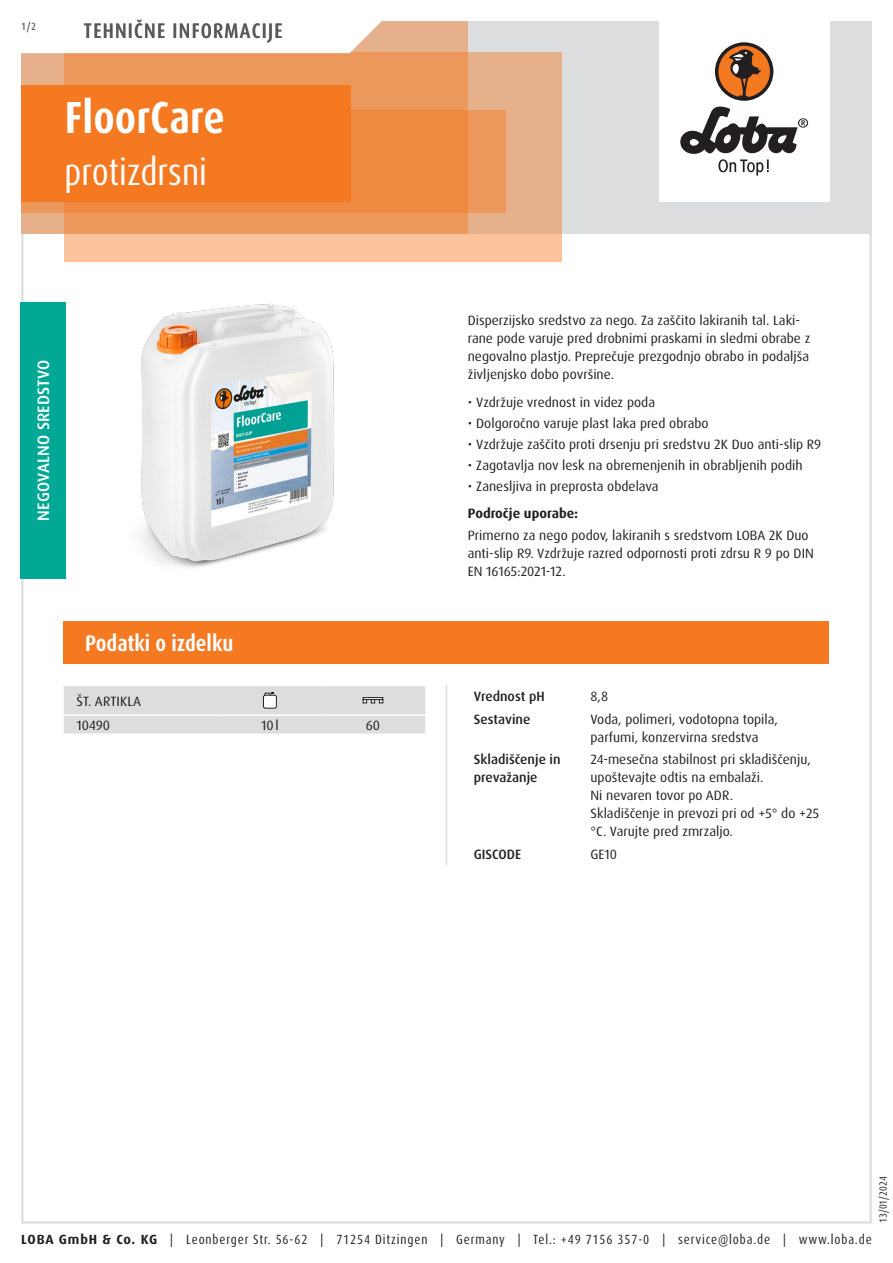
<style>
.page{position:relative;width:893px;height:1263px;background:#fff}
.page>*{position:absolute;margin:0;border:0;box-sizing:border-box;transform-origin:0 0}
.Produktname_weiss{font:700 condensed 45px "Dax Pro";color:#fff}
.Variante_weiss{font:condensed 37.5px "Dax Pro";color:#fff}
.Abschnitt{font:700 condensed 22.5px "Dax Pro";color:#fff}
.TI{font:500 condensed 21px "Dax Pro";letter-spacing:.06em;color:#57585a}
.Produktart_Reinigung-Pflege{font:500 16.5px "Dax Pro";letter-spacing:.01em;color:#fff}
.Text{font:13.5px/18px "Dax Pro";color:#231f20}
.Text_ohne_Silbentrennung{font:13.5px/18px "Dax Pro";color:#231f20}
.Text_Medium{font:500 13.5px/18px "Dax Pro";color:#231f20}
.Text_Bold{font:700 13.5px "Dax Pro";color:#231f20}
.Text_Großbuchstaben{font:13.5px "Dax Pro";letter-spacing:.01em;color:#231f20}
.Text_zentriert{font:13.5px "Dax Pro";color:#231f20}
.t1{font:condensed 13.35px "Dax Pro";letter-spacing:.065em;color:#231f20}
.t2{font:condensed 10.5px "Dax Pro";color:#231f20}
.t3{font:500 condensed 10.5px "Dax Pro";color:#57585a}
.s1{font-weight:700;font-stretch:normal}
</style>
<div class="page">
<hr style="left:446px;top:685px;width:1px;height:180px;background:#dcdddf">
<svg style="left:64px;top:686px;width:361px;height:48px;background:#dcdddf"></svg>
<div style="left:363px;top:697px;width:20px;height:3px;border:1px solid #231f20"></div>
<div style="left:64px;top:621px;width:765px;height:42px;background:#f47921"></div>
<img style="left:141px;top:304px;width:193px;height:264px">
<div style="left:20px;top:302px;width:46px;height:276px;background:#00a895"></div>
<div style="left:21px;top:21px;width:851px;height:213px;background:#dcdddf"></div>
<div style="left:659px;top:0;width:170px;height:202px;background:#fff"></div>
<svg style="left:680px;top:106px;width:128px;height:70px"></svg>
<div style="left:715px;top:42px;width:58px;height:59px;background:#231f20;border-radius:50%"></div>
<svg style="left:718px;top:45px;width:52px;height:52px"></svg>
<div style="left:64px;top:52px;width:497px;height:209px;background:linear-gradient(to right,#fec79f,#efb992)"></div>
<div style="left:21px;top:111px;width:485px;height:102px;background:#ec975b"></div>
<svg style="left:21px;top:21px;width:447px;height:213px;background:#ec9355"></svg>
<svg style="left:21px;top:21px;width:411px;height:34px;background:#faede4"></svg>
<div style="left:21px;top:85px;width:330px;height:117px;background:#f47921"></div>
<p class="t3" style="left:21px;top:19px;width:16px">1/2</p>
<p class="TI" style="left:84px;top:17px;width:200px">TEHNIČNE INFORMACIJE</p>
<p class="Produktname_weiss" style="left:65px;top:89px;width:162px">FloorCare</p>
<p class="Variante_weiss" style="left:65px;top:148px;width:144px">protizdrsni</p>
<p class="Produktart_Reinigung-Pflege" style="left:33px;top:521px;width:163px;rotate:-90deg">NEGOVALNO SREDSTVO</p>
<p class="Abschnitt" style="left:85px;top:629px;width:150px">Podatki o izdelku</p>
<p class="Text_Großbuchstaben" style="left:77px;top:692px;width:66px">ŠT. ARTIKLA</p>
<p class="Text" style="left:77px;top:716px;width:35px">10490</p>
<p class="Text_zentriert" style="left:261px;top:717px;width:19px">10l</p>
<p class="Text_zentriert" style="left:366px;top:717px;width:16px">60</p>
<p class="Text" style="left:468px;top:312px;width:344px">Disperzijsko sredstvo za nego. Za zaščito lakiranih tal. Laki&shy;rane pode varuje pred drobnimi praskami in sledmi obrabe z negovalno plastjo. Preprečuje prezgodnjo obrabo in podaljša življenjsko dobo površine.</p>
<p class="Text" style="left:468px;top:393px;width:189px">• Vzdržuje vrednost in videz poda</p>
<p class="Text" style="left:468px;top:414px;width:242px">• Dolgoročno varuje plast laka pred obrabo</p>
<p class="Text" style="left:468px;top:435px;width:355px">• Vzdržuje zaščito proti drsenju pri sredstvu 2K Duo anti-slip R9</p>
<p class="Text" style="left:468px;top:456px;width:336px">• Zagotavlja nov lesk na obremenjenih in obrabljenih podih</p>
<p class="Text" style="left:468px;top:477px;width:192px">• Zanesljiva in preprosta obdelava</p>
<p class="Text_Bold" style="left:468px;top:505px;width:112px">Področje uporabe:</p>
<p class="Text" style="left:468px;top:526px;width:348px">Primerno za nego podov, lakiranih s sredstvom LOBA 2K Duo anti-slip R9. Vzdržuje razred odpornosti proti zdrsu R 9 po DIN<br>EN 16165:2021-12.</p>
<p class="Text_Medium" style="left:474px;top:688px;width:73px">Vrednost pH</p>
<p class="Text_ohne_Silbentrennung" style="left:590px;top:688px;width:19px">8,8</p>
<p class="Text_Medium" style="left:474px;top:710px;width:58px">Sestavine</p>
<p class="Text_ohne_Silbentrennung" style="left:590px;top:710px;width:189px">Voda, polimeri, vodotopna topila, parfumi, konzervirna sredstva</p>
<p class="Text_Medium" style="left:474px;top:751px;width:88px">Skladiščenje in prevažanje</p>
<p class="Text_ohne_Silbentrennung" style="left:590px;top:751px;width:222px">24-mesečna stabilnost pri skladiščenju, upoštevajte odtis na embalaži.</p>
<p class="Text_ohne_Silbentrennung" style="left:590px;top:787px;width:144px">Ni nevaren tovor po ADR.</p>
<p class="Text_ohne_Silbentrennung" style="left:590px;top:805px;width:230px">Skladiščenje in prevozi pri od +5° do +25 °C. Varujte pred zmrzaljo.</p>
<p class="Text_Medium" style="left:474px;top:845px;width:49px">GISCODE</p>
<p class="Text_ohne_Silbentrennung" style="left:590px;top:845px;width:28px">GE10</p>
<p class="t2" style="left:876px;top:1222px;width:48px;rotate:-90deg">13/01/2024</p>
<p class="t1" style="left:21px;top:1230px;width:852px"><span class="s1">LOBA GmbH &amp; Co. KG</span> | Leonberger Str. 56-62 | 71254 Ditzingen | Germany | Tel.: +49 7156 357-0 | service@loba.de | www.loba.de</p>
</div>
